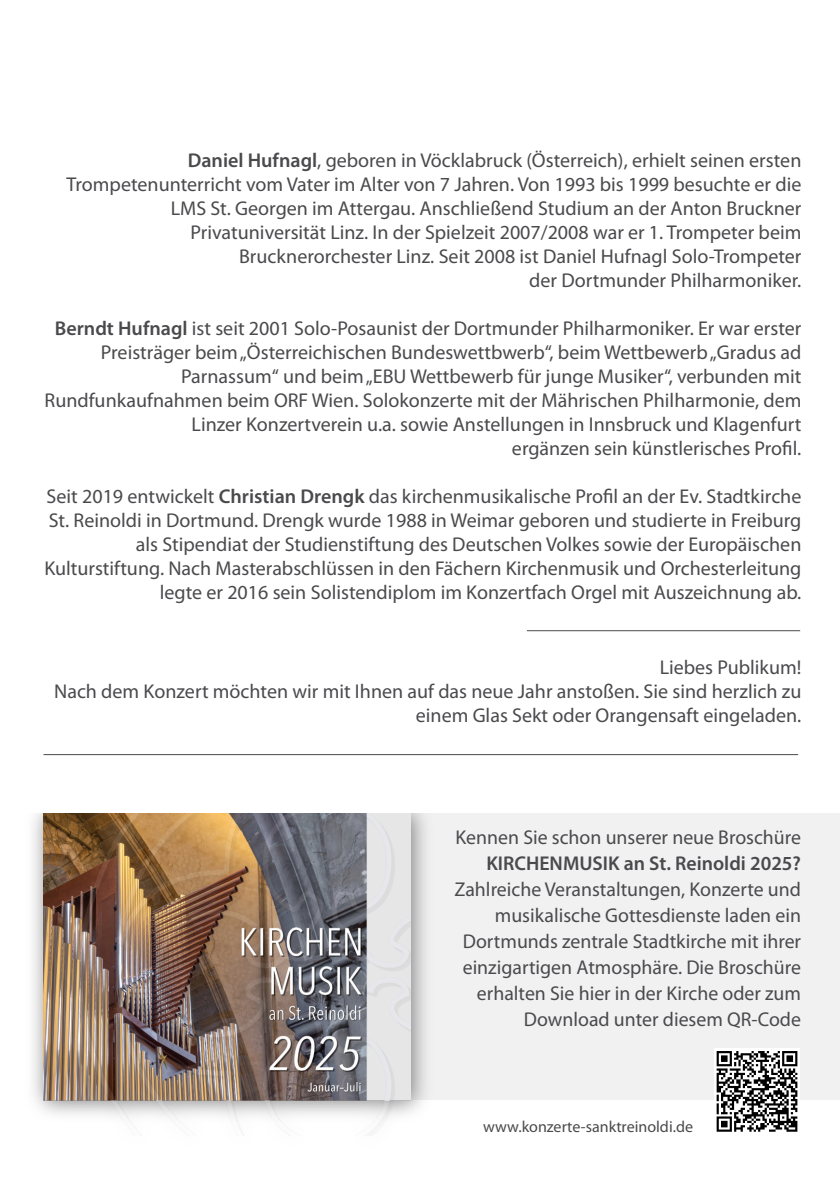
<style>
.page{position:relative;width:840px;height:1191px;background:#fff}
.page>*{position:absolute;margin:0;border:0;box-sizing:border-box;transform-origin:0 0}
.t1{font:20px/24px "Myriad Pro";color:#4a4a4d;text-align:right}
.t2{font:600 20px "Myriad Pro";color:#4a4a4d}
.t3{font:16px "Myriad Pro";color:#4a4a4d}
.s1{font-weight:600}
</style>
<div class="page">
<div style="left:408px;top:813px;width:431px;height:287px;background:#f1f1f2"></div>
<img style="left:32px;top:813px;width:394px;height:323px">
<img style="left:44px;top:813px;width:366px;height:322px">
<div style="left:714px;top:1048px;width:85px;height:85px;background:linear-gradient(to right,#fff,#fff)"></div>
<svg style="left:716px;top:1051px;width:81px;height:80px"></svg>
<hr style="left:526px;top:630px;width:273px;height:1px;background:#4a4a4d">
<hr style="left:43px;top:754px;width:754px;height:1px;background:#4a4a4d">
<p class="t1" style="left:66px;top:150px;width:736px"><span class="s1">Daniel Hufnagl</span>, geboren in Vöcklabruck (Österreich), erhielt seinen ersten Trompetenunterricht vom Vater im Alter von 7 Jahren. Von 1993 bis 1999 besuchte er die LMS St. Georgen im Attergau. Anschließend Studium an der Anton Bruckner Privatuniversität Linz. In der Spielzeit 2007/2008 war er 1. Trompeter beim Brucknerorchester Linz. Seit 2008 ist Daniel Hufnagl Solo-Trompeter<br>der Dortmunder Philharmoniker.</p>
<p class="t1" style="left:45px;top:318px;width:758px"><span class="s1">Berndt Hufnagl</span> ist seit 2001 Solo-Posaunist der Dortmunder Philharmoniker. Er war erster Preisträger beim „Österreichischen Bundeswettbwerb“, beim Wettbewerb „Gradus ad Parnassum“ und beim „EBU Wettbewerb für junge Musiker“, verbunden mit Rundfunkaufnahmen beim ORF Wien. Solokonzerte mit der Mährischen Philharmonie, dem Linzer Konzertverein u.a. sowie Anstellungen in Innsbruck und Klagenfurt<br>ergänzen sein künstlerisches Profil.</p>
<p class="t1" style="left:44px;top:486px;width:758px">Seit 2019 entwickelt <span class="s1">Christian Drengk</span> das kirchenmusikalische Profil an der Ev. Stadtkirche St. Reinoldi in Dortmund. Drengk wurde 1988 in Weimar geboren und studierte in Freiburg als Stipendiat der Studienstiftung des Deutschen Volkes sowie der Europäischen Kulturstiftung. Nach Masterabschlüssen in den Fächern Kirchenmusik und Orchesterleitung legte er 2016 sein Solistendiplom im Konzertfach Orgel mit Auszeichnung ab.</p>
<p class="t1" style="left:54px;top:657px;width:748px">Liebes Publikum!<br>Nach dem Konzert möchten wir mit Ihnen auf das neue Jahr anstoßen. Sie sind herzlich zu einem Glas Sekt oder Orangensaft eingeladen.</p>
<p class="t1" style="left:455px;top:827px;width:347px">Kennen Sie schon unserer neue Broschüre</p>
<p class="t2" style="left:486px;top:855px;width:316px">KIRCHENMUSIK an St. Reinoldi 2025?</p>
<p class="t1" style="left:454px;top:878px;width:348px;line-height:26px">Zahlreiche Veranstaltungen, Konzerte und musikalische Gottesdienste laden ein Dortmunds zentrale Stadtkirche mit ihrer einzigartigen Atmosphäre. Die Broschüre erhalten Sie hier in der Kirche oder zum Download unter diesem QR-Code</p>
<p class="t3" style="left:483px;top:1120px;width:211px">www.konzerte-sanktreinoldi.de</p>
</div>
